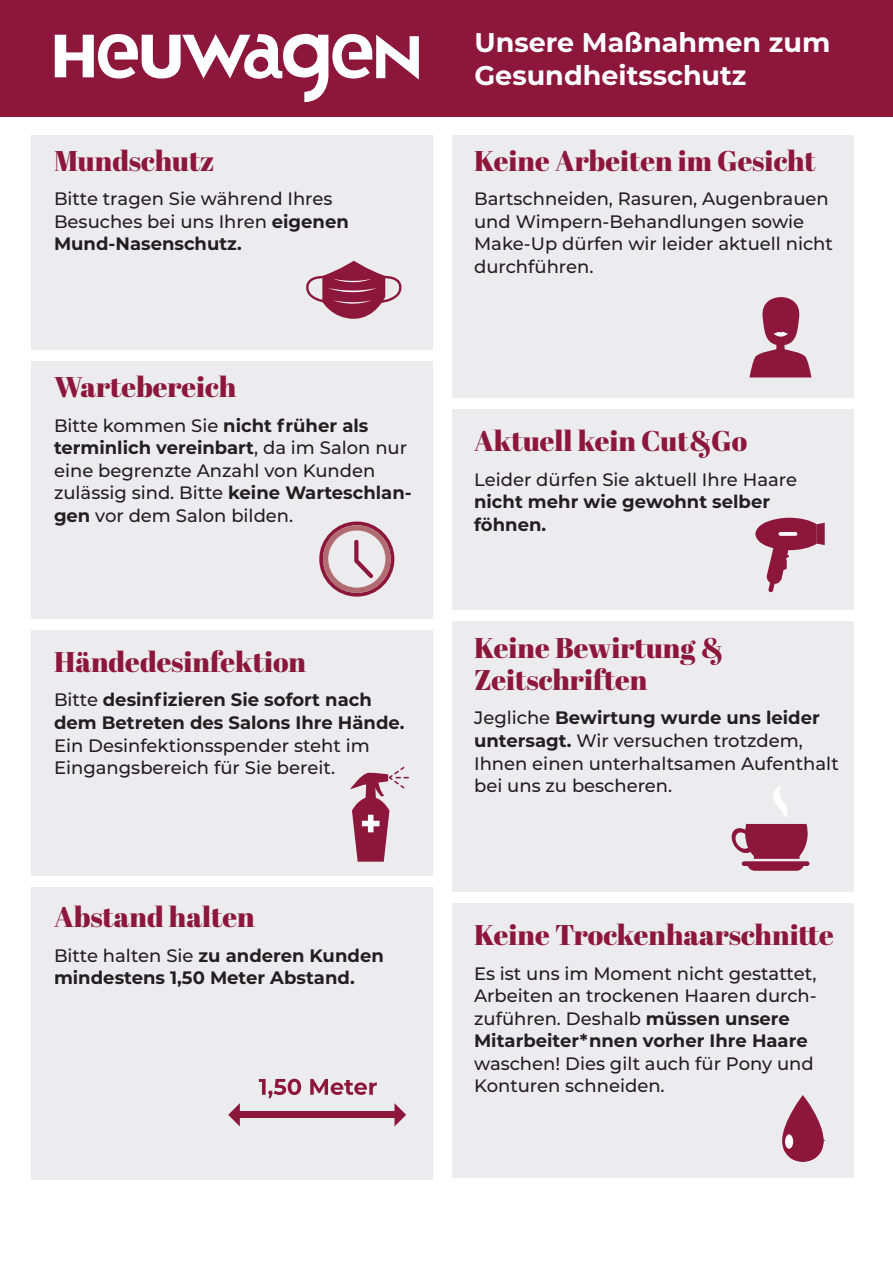
<style>
.page{position:relative;width:893px;height:1263px;background:#fff}
.page>*{position:absolute;margin:0;border:0;box-sizing:border-box;transform-origin:0 0}
.HL{font:28.5px/31.5px "Abril Fatface";color:#8d173b}
.t1{font:700 27px/33px "Montserrat";color:#fff}
.Fließtext{font:500 18px/22.5px "Montserrat";color:#231f20}
.Fließtext-2{font:700 18px/22.5px "Montserrat";color:#231f20}
.s1{font-weight:500}
.s2{font-weight:700}
</style>
<div class="page">
<div style="left:32px;top:135px;width:401px;height:1045px;background:#ececee"></div>
<div style="left:453px;top:135px;width:401px;height:1043px;background:#ececee"></div>
<svg style="left:306px;top:261px;width:96px;height:58px"></svg>
<div style="left:31px;top:350px;width:403px;height:11px;background:#fff"></div>
<div style="left:451px;top:398px;width:403px;height:11px;background:#fff"></div>
<div style="left:451px;top:610px;width:403px;height:11px;background:#fff"></div>
<div style="left:451px;top:892px;width:403px;height:11px;background:#fff"></div>
<div style="left:31px;top:619px;width:403px;height:11px;background:#fff"></div>
<div style="left:31px;top:876px;width:403px;height:11px;background:#fff"></div>
<svg style="left:319px;top:521px;width:75px;height:76px"></svg>
<svg style="left:350px;top:767px;width:59px;height:95px"></svg>
<div style="left:238px;top:1112px;width:159px;height:6px;background:#8d173b"></div>
<svg style="left:228px;top:1103px;width:12px;height:23px"></svg>
<svg style="left:394px;top:1103px;width:12px;height:23px"></svg>
<svg style="left:259px;top:1079px;width:118px;height:19px"></svg>
<svg style="left:749px;top:297px;width:62px;height:80px"></svg>
<svg style="left:756px;top:518px;width:69px;height:74px"></svg>
<svg style="left:731px;top:824px;width:79px;height:47px"></svg>
<svg style="left:773px;top:786px;width:15px;height:31px"></svg>
<svg style="left:782px;top:1095px;width:41px;height:67px"></svg>
<svg style="left:789px;top:1097px;width:34px;height:65px"></svg>
<div style="left:785px;top:1134px;width:8px;height:15px;background:#fff;border-radius:50%"></div>
<div style="left:0;top:0;width:893px;height:117px;background:#8d173b"></div>
<svg style="left:55px;top:33px;width:364px;height:70px"></svg>
<p class="HL" style="left:54px;top:144px;width:162px">Mundschutz</p>
<p class="Fließtext" style="left:54px;top:187px;width:280px">Bitte tragen Sie während Ihres</p>
<p class="Fließtext-2" style="left:54px;top:209px;width:296px"><span class="s1">Besuches bei uns Ihren</span> eigenen<br>Mund-Nasenschutz.</p>
<p class="HL" style="left:54px;top:371px;width:184px">Wartebereich</p>
<p class="Fließtext" style="left:54px;top:414px;width:359px">Bitte kommen Sie <span class="s2">nicht früher als terminlich vereinbart</span>, da im Salon nur eine begrenzte Anzahl von Kunden zulässig sind. Bitte <span class="s2">keine Warteschlan&shy;gen</span> vor dem Salon bilden.</p>
<p class="HL" style="left:54px;top:645px;width:254px">Händedesinfektion</p>
<p class="Fließtext" style="left:54px;top:688px;width:352px">Bitte <span class="s2">desinfizieren Sie sofort nach dem Betreten des Salons Ihre Hände.<br></span>Ein Desinfektionsspender steht im Eingangsbereich für Sie bereit.</p>
<p class="HL" style="left:54px;top:900px;width:202px">Abstand halten</p>
<p class="Fließtext-2" style="left:54px;top:943px;width:331px"><span class="s1">Bitte halten Sie</span> zu anderen Kunden mindestens 1,50 Meter Abstand.</p>
<p class="t1" style="left:474px;top:24px;width:357px">Unsere Maßnahmen zum<br>Gesundheitsschutz</p>
<p class="HL" style="left:474px;top:144px;width:343px">Keine Arbeiten im Gesicht</p>
<p class="Fließtext" style="left:474px;top:187px;width:360px">Bartschneiden, Rasuren, Augenbrauen und Wimpern-Behandlungen sowie<br>Make-Up dürfen wir leider aktuell nicht durchführen.</p>
<p class="HL" style="left:474px;top:425px;width:275px">Aktuell kein Cut&amp;Go</p>
<p class="Fließtext-2" style="left:474px;top:467px;width:324px"><span class="s1">Leider dürfen Sie aktuell Ihre Haare </span>nicht mehr wie gewohnt selber föhnen.</p>
<p class="HL" style="left:474px;top:632px;width:251px">Keine Bewirtung &amp;<br>Zeitschriften</p>
<p class="Fließtext" style="left:474px;top:706px;width:366px">Jegliche <span class="s2">Bewirtung wurde uns leider untersagt.</span> Wir versuchen trotzdem, Ihnen einen unterhaltsamen Aufenthalt bei uns zu bescheren.</p>
<p class="HL" style="left:474px;top:918px;width:361px">Keine Trockenhaarschnitte</p>
<p class="Fließtext" style="left:474px;top:961px;width:344px">Es ist uns im Moment nicht gestattet, Arbeiten an trockenen Haaren durch&shy;zuführen. Deshalb <span class="s2">müssen unsere Mitarbeiter*nnen vorher Ihre Haare </span>waschen! Dies gilt auch für Pony und Konturen schneiden.</p>
</div>
